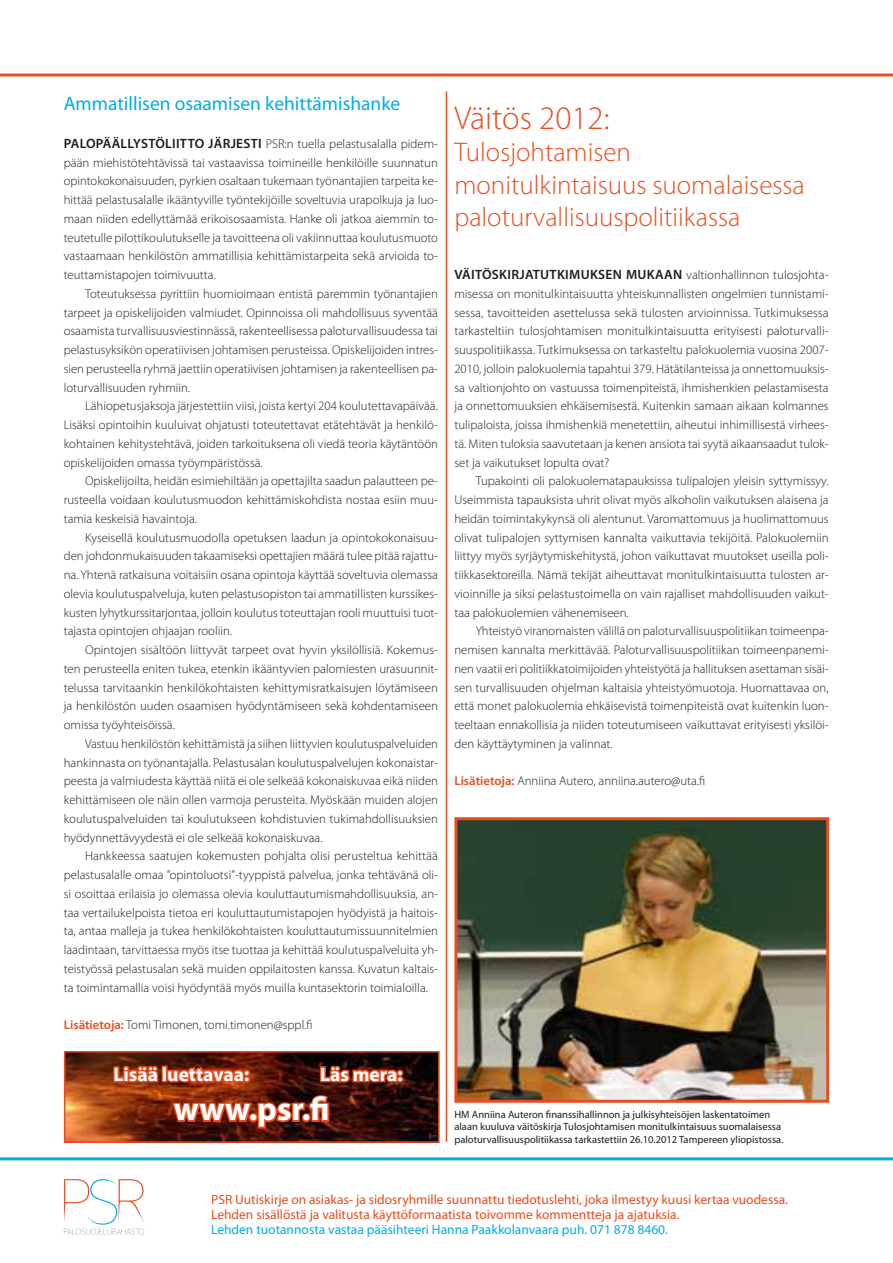
<style>
.page{position:relative;width:893px;height:1263px;background:#fff}
.page>*{position:absolute;margin:0;border:0;box-sizing:border-box;transform-origin:0 0}
.t1{font:300 33px "Myriad Pro";color:#e94c1e}
.t2{font:700 33px "Myriad Pro";color:#fff}
.t3{font:300 27px/32.4px "Myriad Pro";color:#e94c1e}
.t4{font:19.5px "Myriad Pro";color:#00ade8}
.t5{font:700 19.5px "Myriad Pro";color:#fff}
.t6{font:13.5px/15px "Myriad Pro";color:#e94c1e}
.t7{font:13.5px "Myriad Pro";color:#00ade8}
.t8{font:600 13.5px "Myriad Pro";letter-spacing:.02em;color:#1d1d1b}
.t9{font:300 12.75px/18.8px "Myriad Pro";color:#1d1d1b;text-align:justify}
.t10{font:10.5px/12.6px "Myriad Pro";color:#1d1d1b}
.s1{font-weight:600;color:#e94c1e}
.s2{font-weight:600;font-size:13.5px}
</style>
<div class="page">
<svg style="left:64px;top:1179px;width:80px;height:55px"></svg>
<hr style="left:0;top:1157px;width:893px;height:3px;background:#00ade8">
<hr style="left:446px;top:92px;width:1px;height:1050px;background:#e94c1e">
<img style="left:458px;top:821px;width:367px;height:278px">
<div style="left:454px;top:817px;width:375px;height:286px;border:3px solid #e94c1e"></div>
<img style="left:67px;top:1054px;width:370px;height:86px">
<div style="left:64px;top:1051px;width:376px;height:92px;border:2px solid #e94c1e"></div>
<svg style="left:112px;top:1051px;width:291px;height:110px;background:#804434"></svg>
<hr style="left:0;top:74px;width:893px;height:3px;background:#e94c1e">
<h3 class="t4" style="left:64px;top:92px;width:338px">Ammatillisen osaamisen kehittämishanke</h3>
<p class="t8" style="left:64px;top:135px;width:108px">PALOPÄÄLLYSTÖLIITT</p>
<p class="t8" style="left:195px;top:135px;width:36px">O JÄRJESTI</p>
<p class="t9" style="left:64px;top:134px;width:376px;text-indent:202px">PSR:n tuella pelastusalalla pidem&shy;pään miehistötehtävissä tai vastaavissa toimineille henkilöille suunnatun opintokokonaisuuden, pyrkien osaltaan tukemaan työnantajien tarpeita ke&shy;hittää pelastusalalle ikääntyville työntekijöille soveltuvia urapolkuja ja luo&shy;maan niiden edellyttämää erikoisosaamista. Hanke oli jatkoa aiemmin to&shy;teutetulle pilottikoulutukselle ja tavoitteena oli vakiinnuttaa koulutusmuoto vastaamaan henkilöstön ammatillisia kehittämistarpeita sekä arvioida to&shy;teuttamistapojen toimivuutta.</p>
<p class="t9" style="left:64px;top:284px;width:376px;text-indent:21px">Toteutuksessa pyrittiin huomioimaan entistä paremmin työnantajien tarpeet ja opiskelijoiden valmiudet. Opinnoissa oli mahdollisuus syventää osaamista turvallisuusviestinnässä, rakenteellisessa paloturvallisuudessa tai pelastusyksikön operatiivisen johtamisen perusteissa. Opiskelijoiden intres&shy;sien perusteella ryhmä jaettiin operatiivisen johtamisen ja rakenteellisen pa&shy;loturvallisuuden ryhmiin.</p>
<p class="t9" style="left:64px;top:397px;width:376px;text-indent:21px">Lähiopetusjaksoja järjestettiin viisi, joista kertyi 204 koulutettavapäivää.<br>Lisäksi opintoihin kuuluivat ohjatusti toteutettavat etätehtävät ja henkilö&shy;kohtainen kehitystehtävä, joiden tarkoituksena oli viedä teoria käytäntöön opiskelijoiden omassa työympäristössä.</p>
<p class="t9" style="left:64px;top:472px;width:376px;text-indent:21px">Opiskelijoilta, heidän esimiehiltään ja opettajilta saadun palautteen pe&shy;rusteella voidaan koulutusmuodon kehittämiskohdista nostaa esiin muu&shy;tamia keskeisiä havaintoja.</p>
<p class="t9" style="left:64px;top:528px;width:376px;text-indent:21px">Kyseisellä koulutusmuodolla opetuksen laadun ja opintokokonaisuu&shy;den johdonmukaisuuden takaamiseksi opettajien määrä tulee pitää rajattu&shy;na. Yhtenä ratkaisuna voitaisiin osana opintoja käyttää soveltuvia olemassa olevia koulutuspalveluja, kuten pelastusopiston tai ammatillisten kurssikes&shy;kusten lyhytkurssitarjontaa, jolloin koulutus toteuttajan rooli muuttuisi tuot&shy;tajasta opintojen ohjaajan rooliin.</p>
<p class="t9" style="left:64px;top:640px;width:376px;text-indent:21px">Opintojen sisältöön liittyvät tarpeet ovat hyvin yksilöllisiä. Kokemus&shy;ten perusteella eniten tukea, etenkin ikääntyvien palomiesten urasuunnit&shy;telussa tarvitaankin henkilökohtaisten kehittymisratkaisujen löytämiseen ja henkilöstön uuden osaamisen hyödyntämiseen sekä kohdentamiseen omissa työyhteisöissä.</p>
<p class="t9" style="left:64px;top:734px;width:376px;text-indent:21px">Vastuu henkilöstön kehittämistä ja siihen liittyvien koulutuspalveluiden hankinnasta on työnantajalla. Pelastusalan koulutuspalvelujen kokonaistar&shy;peesta ja valmiudesta käyttää niitä ei ole selkeää kokonaiskuvaa eikä niiden kehittämiseen ole näin ollen varmoja perusteita. Myöskään muiden alojen koulutuspalveluiden tai koulutukseen kohdistuvien tukimahdollisuuksien hyödynnettävyydestä ei ole selkeää kokonaiskuvaa.</p>
<p class="t9" style="left:64px;top:847px;width:376px;text-indent:21px">Hankkeessa saatujen kokemusten pohjalta olisi perusteltua kehittää pelastusalalle omaa ”opintoluotsi”-tyyppistä palvelua, jonka tehtävänä oli&shy;si osoittaa erilaisia jo olemassa olevia kouluttautumismahdollisuuksia, an&shy;taa vertailukelpoista tietoa eri kouluttautumistapojen hyödyistä ja haitois&shy;ta, antaa malleja ja tukea henkilökohtaisten kouluttautumissuunnitelmien laadintaan, tarvittaessa myös itse tuottaa ja kehittää koulutuspalveluita yh&shy;teistyössä pelastusalan sekä muiden oppilaitosten kanssa. Kuvatun kaltais&shy;ta toimintamallia voisi hyödyntää myös muilla kuntasektorin toimialoilla.</p>
<p class="t9" style="left:64px;top:1015px;width:250px"><span class="s1">LISÄTIETOJA:</span> Tomi Timonen, tomi.timonen@sppl.fi</p>
<h3 class="t5" style="left:114px;top:1061px;width:137px">Lisää luettavaa:</h3>
<h3 class="t5" style="left:320px;top:1061px;width:84px">Läs mera:</h3>
<h1 class="t2" style="left:174px;top:1088px;width:157px">www.psr.fi</h1>
<h1 class="t1" style="left:454px;top:98px;width:157px">Väitös 2012:</h1>
<h2 class="t3" style="left:454px;top:136px;width:352px">Tulosjohtamisen monitulkintaisuus suomalaisessa paloturvallisuuspolitiikassa</h2>
<p class="t8" style="left:455px;top:266px;width:45px">VÄITÖSKIRJ</p>
<p class="t8" style="left:525px;top:266px;width:16px">ATUTKI</p>
<p class="t8" style="left:569px;top:266px;width:21px">MUKSE</p>
<p class="t9" style="left:454px;top:265px;width:376px;text-indent:158px"><span class="s2">N MUKAAN</span> valtionhallinnon tulosjohta&shy;misessa on monitulkintaisuutta yhteiskunnallisten ongelmien tunnistami&shy;sessa, tavoitteiden asettelussa sekä tulosten arvioinnissa. Tutkimuksessa tarkasteltiin tulosjohtamisen monitulkintaisuutta erityisesti paloturvalli&shy;suuspolitiikassa. Tutkimuksessa on tarkasteltu palokuolemia vuosina 2007- 2010, jolloin palokuolemia tapahtui 379. Hätätilanteissa ja onnettomuuksis&shy;sa valtionjohto on vastuussa toimenpiteistä, ihmishenkien pelastamisesta ja onnettomuuksien ehkäisemisestä. Kuitenkin samaan aikaan kolmannes tulipaloista, joissa ihmishenkiä menetettiin, aiheutui inhimillisestä virhees&shy;tä. Miten tuloksia saavutetaan ja kenen ansiota tai syytä aikaansaadut tulok&shy;set ja vaikutukset lopulta ovat?</p>
<p class="t9" style="left:454px;top:472px;width:376px;text-indent:21px">Tupakointi oli palokuolematapauksissa tulipalojen yleisin syttymissyy.<br>Useimmista tapauksista uhrit olivat myös alkoholin vaikutuksen alaisena ja heidän toimintakykynsä oli alentunut. Varomattomuus ja huolimattomuus olivat tulipalojen syttymisen kannalta vaikuttavia tekijöitä. Palokuolemiin liittyy myös syrjäytymiskehitystä, johon vaikuttavat muutokset useilla poli&shy;tiikkasektoreilla. Nämä tekijät aiheuttavat monitulkintaisuutta tulosten ar&shy;vioinnille ja siksi pelastustoimella on vain rajalliset mahdollisuuden vaikut&shy;taa palokuolemien vähenemiseen.</p>
<p class="t9" style="left:454px;top:622px;width:376px;text-indent:21px">Yhteistyö viranomaisten välillä on paloturvallisuuspolitiikan toimeenpa&shy;nemisen kannalta merkittävää. Paloturvallisuuspolitiikan toimeenpanemi&shy;nen vaatii eri politiikkatoimijoiden yhteistyötä ja hallituksen asettaman sisäi&shy;sen turvallisuuden ohjelman kaltaisia yhteistyömuotoja. Huomattavaa on, että monet palokuolemia ehkäisevistä toimenpiteistä ovat kuitenkin luon&shy;teeltaan ennakollisia ja niiden toteutumiseen vaikuttavat erityisesti yksilöi&shy;den käyttäytyminen ja valinnat.</p>
<p class="t9" style="left:454px;top:772px;width:252px"><span class="s1">LISÄTIETOJA:</span> Anniina Autero, anniina.autero@uta.fi</p>
<p class="t10" style="left:454px;top:1108px;width:331px">HM Anniina Auteron finanssihallinnon ja julkisyhteisöjen laskentatoimen alaan kuuluva väitöskirja Tulosjohtamisen monitulkintaisuus suomalaisessa paloturvallisuuspolitiikassa tarkastettiin 26.10.2012 Tampereen yliopistossa.</p>
<p class="t6" style="left:211px;top:1192px;width:578px">PSR Uutiskirje on asiakas- ja sidosryhmille suunnattu tiedotuslehti, joka ilmestyy kuusi kertaa vuodessa.<br>Lehden sisällöstä ja valitusta käyttöformaatista toivomme kommentteja ja ajatuksia.</p>
<p class="t7" style="left:211px;top:1221px;width:458px">Lehden tuotannosta vastaa pääsihteeri Hanna Paakkolanvaara puh. 071 878 8460.</p>
</div>
